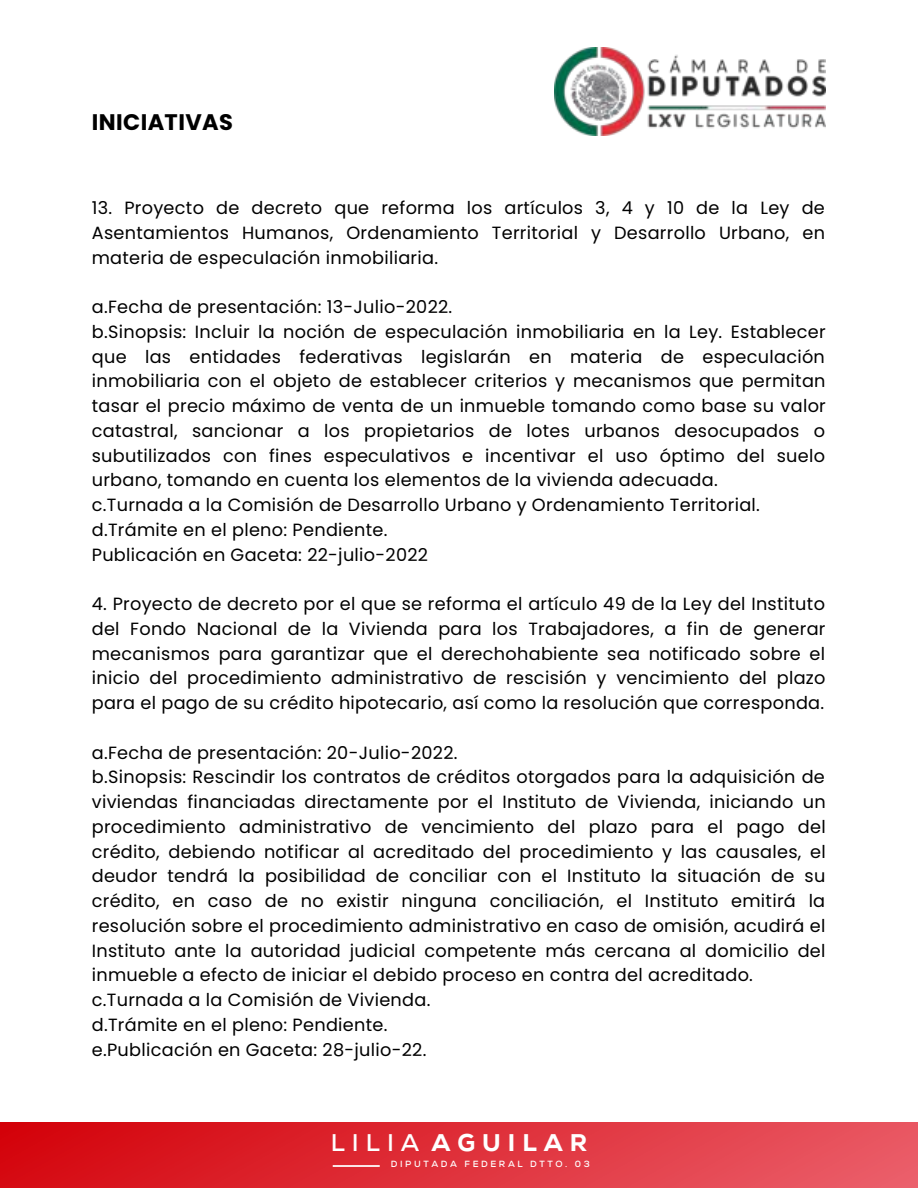
<style>
.page{position:relative;width:918px;height:1188px;background:#fff}
.page>*{position:absolute;margin:0;border:0;box-sizing:border-box;transform-origin:0 0}
.t1{font:800 24.15px "Nexa";letter-spacing:.29em;color:#fff}
.t2{font:700 22.5px "Poppins";letter-spacing:.015em;color:#000}
.t3{font:17.7px/24.8px "Poppins";letter-spacing:.015em;color:#000;text-align:justify}
.t4{font:700 9px "Nexa";letter-spacing:.29em;color:#fff}
.s1{font-weight:700}
</style>
<div class="page">
<div style="left:1px;top:1123px;width:916px;height:65px;background:linear-gradient(to right,#d4050d,#ea5b67)"></div>
<hr style="left:333px;top:1165px;width:47px;height:2px;background:#fff">
<img style="left:555px;top:48px;width:271px;height:87px">
<p class="t2" style="left:92px;top:109px;width:143px">INICIATIVAS</p>
<p class="t3" style="left:92px;top:196px;width:735px">13. Proyecto de decreto que reforma los artículos 3, 4 y 10 de la Ley de Asentamientos Humanos, Ordenamiento Territorial y Desarrollo Urbano, en materia de especulación inmobiliaria.</p>
<p class="t3" style="left:92px;top:295px;width:736px;text-align:left">a.Fecha de presentación: 13-Julio-2022.<br>b.Sinopsis: Incluir la noción de especulación inmobiliaria en la Ley. Establecer que las entidades federativas legislarán en materia de especulación inmobiliaria con el objeto de establecer criterios y mecanismos que permitan tasar el precio máximo de venta de un inmueble tomando como base su valor catastral, sancionar a los propietarios de lotes urbanos desocupados o subutilizados con fines especulativos e incentivar el uso óptimo del suelo urbano, tomando en cuenta los elementos de la vivienda adecuada.<br>c.Turnada a la Comisión de Desarrollo Urbano y Ordenamiento Territorial. d.Trámite en el pleno: Pendiente.<br>Publicación en Gaceta: 22-julio-2022</p>
<p class="t3" style="left:92px;top:592px;width:735px">4. Proyecto de decreto por el que se reforma el artículo 49 de la Ley del Instituto del Fondo Nacional de la Vivienda para los Trabajadores, a fin de generar mecanismos para garantizar que el derechohabiente sea notificado sobre el inicio del procedimiento administrativo de rescisión y vencimiento del plazo para el pago de su crédito hipotecario, así como la resolución que corresponda.</p>
<p class="t3" style="left:92px;top:740px;width:736px;text-align:left">a.Fecha de presentación: 20-Julio-2022.<br>b.Sinopsis: Rescindir los contratos de créditos otorgados para la adquisición de viviendas financiadas directamente por el Instituto de Vivienda, iniciando un procedimiento administrativo de vencimiento del plazo para el pago del crédito, debiendo notificar al acreditado del procedimiento y las causales, el deudor tendrá la posibilidad de conciliar con el Instituto la situación de su crédito, en caso de no existir ninguna conciliación, el Instituto emitirá la resolución sobre el procedimiento administrativo en caso de omisión, acudirá el Instituto ante la autoridad judicial competente más cercana al domicilio del inmueble a efecto de iniciar el debido proceso en contra del acreditado. c.Turnada a la Comisión de Vivienda.<br>d.Trámite en el pleno: Pendiente.<br>e.Publicación en Gaceta: 28-julio-22.</p>
<h1 class="t1" style="left:331px;top:1127px;width:258px"><span class="s1">LILIA</span> AGUILAR</h1>
<p class="t4" style="left:391px;top:1158px;width:200px">DIPUTADA FEDERAL DTTO. 03</p>
</div>
